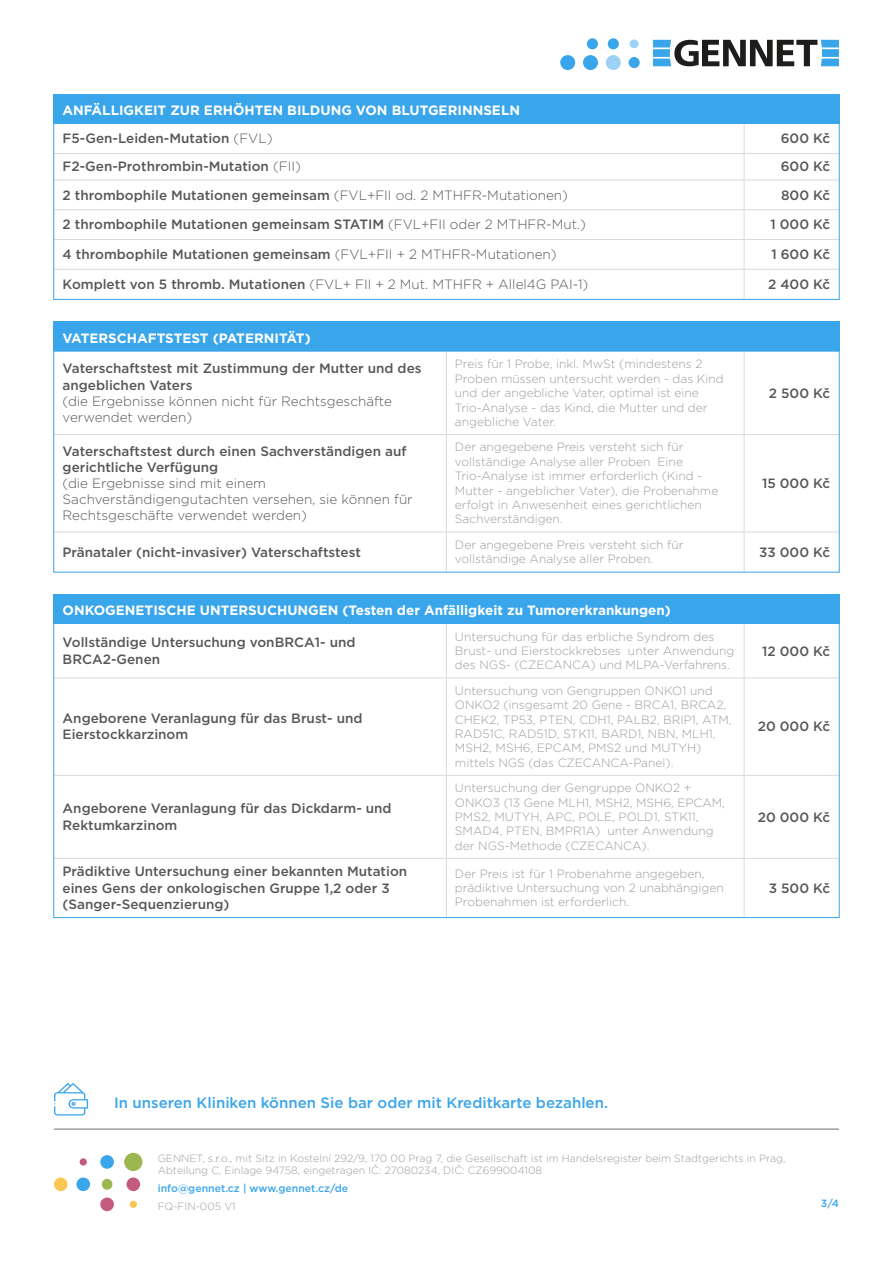
<style>
.page{position:relative;width:893px;height:1263px;background:#fff}
.page>*{position:absolute;margin:0;border:0;box-sizing:border-box;transform-origin:0 0}
.t1{font:500 15px "Gotham";color:#39a5eb}
.t2{font:500 13.5px/16.2px "Gotham";color:#575756}
.t3{font:300 13.5px/16.2px "Gotham";color:#575756}
.t4{font:700 13.5px "Gotham";color:#fff}
.t5{font:300 12px/14.4px "Gotham";color:#9d9d9d}
.t6{font:300 10.5px/12.6px "Gotham";color:#9d9d9d}
.t7{font:500 10.5px "Gotham";color:#39a5eb}
.s1{font-weight:300}
.s2{font-weight:500}
</style>
<div class="page">
<div style="left:53px;top:94px;width:787px;height:29px;background:#39a5eb"></div>
<hr style="left:54px;top:153px;width:690px;height:1px;background:#dadada">
<hr style="left:744px;top:153px;width:95px;height:1px;background:#dadada">
<svg style="left:744px;top:125px;width:1px;height:55px"></svg>
<hr style="left:54px;top:180px;width:690px;height:1px;background:#dadada">
<hr style="left:744px;top:180px;width:95px;height:1px;background:#dadada">
<hr style="left:744px;top:180px;width:1px;height:30px;background:#dadada">
<hr style="left:54px;top:209px;width:690px;height:1px;background:#dadada">
<hr style="left:744px;top:209px;width:95px;height:1px;background:#dadada">
<hr style="left:54px;top:239px;width:690px;height:1px;background:#dadada">
<hr style="left:744px;top:239px;width:95px;height:1px;background:#dadada">
<svg style="left:744px;top:210px;width:1px;height:59px"></svg>
<hr style="left:54px;top:269px;width:690px;height:1px;background:#dadada">
<hr style="left:744px;top:269px;width:95px;height:1px;background:#dadada">
<hr style="left:744px;top:269px;width:1px;height:30px;background:#dadada">
<div style="left:53px;top:123px;width:787px;height:177px;border:1px solid #39a5eb"></div>
<div style="left:53px;top:322px;width:787px;height:29px;background:#39a5eb"></div>
<hr style="left:446px;top:351px;width:1px;height:83px;background:#dadada">
<hr style="left:744px;top:351px;width:1px;height:83px;background:#dadada">
<hr style="left:54px;top:434px;width:392px;height:1px;background:#dadada">
<hr style="left:446px;top:434px;width:298px;height:1px;background:#dadada">
<hr style="left:446px;top:435px;width:1px;height:97px;background:#dadada">
<hr style="left:744px;top:434px;width:95px;height:1px;background:#dadada">
<hr style="left:744px;top:435px;width:1px;height:97px;background:#dadada">
<hr style="left:54px;top:532px;width:392px;height:1px;background:#dadada">
<hr style="left:446px;top:532px;width:298px;height:1px;background:#dadada">
<hr style="left:446px;top:532px;width:1px;height:40px;background:#dadada">
<hr style="left:744px;top:532px;width:95px;height:1px;background:#dadada">
<hr style="left:744px;top:532px;width:1px;height:40px;background:#dadada">
<div style="left:53px;top:594px;width:787px;height:29px;background:#39a5eb"></div>
<hr style="left:446px;top:624px;width:1px;height:54px;background:#dadada">
<hr style="left:744px;top:624px;width:1px;height:54px;background:#dadada">
<hr style="left:54px;top:678px;width:392px;height:1px;background:#dadada">
<hr style="left:446px;top:678px;width:298px;height:1px;background:#dadada">
<hr style="left:446px;top:678px;width:1px;height:97px;background:#dadada">
<hr style="left:744px;top:678px;width:95px;height:1px;background:#dadada">
<hr style="left:744px;top:678px;width:1px;height:97px;background:#dadada">
<hr style="left:54px;top:775px;width:392px;height:1px;background:#dadada">
<hr style="left:446px;top:775px;width:298px;height:1px;background:#dadada">
<hr style="left:446px;top:775px;width:1px;height:83px;background:#dadada">
<hr style="left:744px;top:775px;width:95px;height:1px;background:#dadada">
<hr style="left:744px;top:775px;width:1px;height:83px;background:#dadada">
<hr style="left:54px;top:858px;width:392px;height:1px;background:#dadada">
<hr style="left:446px;top:858px;width:298px;height:1px;background:#dadada">
<hr style="left:446px;top:858px;width:1px;height:59px;background:#dadada">
<hr style="left:744px;top:858px;width:95px;height:1px;background:#dadada">
<hr style="left:744px;top:858px;width:1px;height:59px;background:#dadada">
<hr style="left:54px;top:1128px;width:785px;height:2px;background:#9d9d9d">
<svg style="left:653px;top:40px;width:186px;height:26px"></svg>
<div style="left:560px;top:55px;width:15px;height:15px;background:#39a5eb;border-radius:50%"></div>
<div style="left:583px;top:55px;width:15px;height:15px;background:#39a5eb;border-radius:50%"></div>
<div style="left:606px;top:55px;width:15px;height:15px;background:#9cd2f5;border-radius:50%"></div>
<div style="left:629px;top:57px;width:11px;height:11px;background:#39a5eb;border-radius:50%"></div>
<div style="left:587px;top:38px;width:11px;height:11px;background:#39a5eb;border-radius:50%"></div>
<div style="left:608px;top:38px;width:11px;height:11px;background:#39a5eb;border-radius:50%"></div>
<div style="left:630px;top:39px;width:9px;height:9px;background:#9cd2f5;border-radius:50%"></div>
<svg style="left:54px;top:1083px;width:34px;height:32px"></svg>
<div style="left:124px;top:1153px;width:18px;height:18px;background:#9cb750;border-radius:50%"></div>
<div style="left:126px;top:1177px;width:14px;height:14px;background:#c55b7c;border-radius:50%"></div>
<div style="left:76px;top:1177px;width:14px;height:14px;background:#39a5eb;border-radius:50%"></div>
<div style="left:54px;top:1177px;width:14px;height:14px;background:#fac752;border-radius:50%"></div>
<div style="left:100px;top:1197px;width:14px;height:14px;background:#c55b7c;border-radius:50%"></div>
<div style="left:100px;top:1155px;width:14px;height:14px;background:#39a5eb;border-radius:50%"></div>
<div style="left:130px;top:1201px;width:7px;height:7px;background:#fac752;border-radius:50%"></div>
<div style="left:80px;top:1158px;width:7px;height:7px;background:#c55b7c;border-radius:50%"></div>
<div style="left:102px;top:1179px;width:10px;height:11px;background:#9cb750;border-radius:50%"></div>
<p class="t4" style="left:63px;top:101px;width:459px">ANFÄLLIGKEIT ZUR ERHÖHTEN BILDUNG VON BLUTGERINNSELN</p>
<p class="t2" style="left:63px;top:130px;width:211px">F5-Gen-Leiden-Mutation <span class="s1">(FVL)</span></p>
<p class="t2" style="left:781px;top:130px;width:51px">600 Kč</p>
<p class="t2" style="left:63px;top:158px;width:240px">F2-Gen-Prothrombin-Mutation <span class="s1">(FII)</span></p>
<p class="t2" style="left:781px;top:158px;width:51px">600 Kč</p>
<p class="t2" style="left:63px;top:187px;width:507px">2 thrombophile Mutationen gemeinsam <span class="s1">(FVL+FII od. 2 MTHFR-Mutationen)</span></p>
<p class="t2" style="left:781px;top:187px;width:51px">800 Kč</p>
<p class="t2" style="left:63px;top:216px;width:525px">2 thrombophile Mutationen gemeinsam STATIM <span class="s1">(FVL+FII oder 2 MTHFR-Mut.)</span></p>
<p class="t2" style="left:770px;top:216px;width:61px">1 000 Kč</p>
<p class="t2" style="left:63px;top:246px;width:496px">4 thrombophile Mutationen gemeinsam <span class="s1">(FVL+FII + 2 MTHFR-Mutationen)</span></p>
<p class="t2" style="left:771px;top:246px;width:60px">1 600 Kč</p>
<p class="t3" style="left:63px;top:276px;width:527px"><span class="s2">Komplett von 5 thromb. Mutationen</span> (FVL+ FII + 2 Mut. MTHFR + Allel4G PAI-1)</p>
<p class="t2" style="left:768px;top:276px;width:64px">2 400 Kč</p>
<p class="t4" style="left:63px;top:329px;width:250px">VATERSCHAFTSTEST (PATERNITÄT)</p>
<p class="t2" style="left:63px;top:360px;width:360px">Vaterschaftstest mit Zustimmung der Mutter und des angeblichen Vaters</p>
<p class="t3" style="left:63px;top:393px;width:331px">(die Ergebnisse können nicht für Rechtsgeschäfte verwendet werden)</p>
<p class="t5" style="left:455px;top:357px;width:270px">Preis für 1 Probe, inkl. MwSt (mindestens 2<br>Proben müssen untersucht werden - das Kind und der angebliche Vater, optimal ist eine Trio-Analyse - das Kind, die Mutter und der angebliche Vater.</p>
<p class="t2" style="left:769px;top:385px;width:63px">2 500 Kč</p>
<p class="t2" style="left:63px;top:442px;width:345px">Vaterschaftstest durch einen Sachverständigen auf gerichtliche Verfügung</p>
<p class="t3" style="left:63px;top:475px;width:352px">(die Ergebnisse sind mit einem<br>Sachverständigengutachten versehen, sie können für<br>Rechtsgeschäfte verwendet werden)</p>
<p class="t5" style="left:455px;top:440px;width:265px">Der angegebene Preis versteht sich für vollständige Analyse aller Proben Eine Trio-Analyse ist immer erforderlich (Kind - Mutter - angeblicher Vater), die Probenahme erfolgt in Anwesenheit eines gerichtlichen Sachverständigen.</p>
<p class="t2" style="left:762px;top:475px;width:70px">15 000 Kč</p>
<p class="t2" style="left:63px;top:543px;width:300px">Pränataler (nicht-invasiver) Vaterschaftstest</p>
<p class="t5" style="left:455px;top:537px;width:230px">Der angegebene Preis versteht sich für vollständige Analyse aller Proben.</p>
<p class="t2" style="left:759px;top:543px;width:73px">33 000 Kč</p>
<p class="t4" style="left:63px;top:601px;width:610px">ONKOGENETISCHE UNTERSUCHUNGEN (Testen der Anfälligkeit zu Tumorerkrankungen)</p>
<p class="t2" style="left:63px;top:634px;width:294px">Vollständige Untersuchung vonBRCA1- und<br>BRCA2-Genen</p>
<p class="t5" style="left:455px;top:629px;width:281px">Untersuchung für das erbliche Syndrom des<br>Brust- und Eierstockkrebses unter Anwendung des NGS- (CZECANCA) und MLPA-Verfahrens.</p>
<p class="t2" style="left:762px;top:642px;width:70px">12 000 Kč</p>
<p class="t2" style="left:63px;top:710px;width:301px">Angeborene Veranlagung für das Brust- und<br>Eierstockkarzinom</p>
<p class="t2" style="left:63px;top:800px;width:331px">Angeborene Veranlagung für das Dickdarm- und<br>Rektumkarzinom</p>
<p class="t5" style="left:455px;top:683px;width:278px">Untersuchung von Gengruppen ONKO1 und ONKO2 (insgesamt 20 Gene - BRCA1, BRCA2, CHEK2, TP53, PTEN, CDH1, PALB2, BRIP1, ATM, RAD51C, RAD51D, STK11, BARD1, NBN, MLH1, MSH2, MSH6, EPCAM, PMS2 und MUTYH) mittels NGS (das CZECANCA-Panel).</p>
<p class="t5" style="left:455px;top:780px;width:272px">Untersuchung der Gengruppe ONKO2 + ONKO3 (13 Gene MLH1, MSH2, MSH6, EPCAM, PMS2, MUTYH, APC, POLE, POLD1, STK11, SMAD4, PTEN, BMPR1A) unter Anwendung der NGS-Methode (CZECANCA).</p>
<p class="t2" style="left:63px;top:863px;width:346px">Prädiktive Untersuchung einer bekannten Mutation eines Gens der onkologischen Gruppe 1,2 oder 3 (Sanger-Sequenzierung)</p>
<p class="t5" style="left:455px;top:866px;width:270px">Der Preis ist für 1 Probenahme angegeben, prädiktive Untersuchung von 2 unabhängigen<br>Probenahmen ist erforderlich.</p>
<p class="t2" style="left:758px;top:718px;width:74px">20 000 Kč</p>
<p class="t2" style="left:758px;top:808px;width:74px">20 000 Kč</p>
<p class="t2" style="left:769px;top:879px;width:63px">3 500 Kč</p>
<p class="t1" style="left:114px;top:1092px;width:495px">In unseren Kliniken können Sie bar oder mit Kreditkarte bezahlen.</p>
<p class="t6" style="left:158px;top:1151px;width:629px">GENNET, s.r.o., mit Sitz in Kostelní 292/9, 170 00 Prag 7, die Gesellschaft ist im Handelsregister beim Stadtgerichts in Prag,<br>Abteilung C, Einlage 94758, eingetragen IČ: 27080234, DIČ: CZ699004108</p>
<p class="t7" style="left:158px;top:1182px;width:192px">info@gennet.cz | www.gennet.cz/de</p>
<p class="t6" style="left:158px;top:1200px;width:80px">FQ-FIN-005 V1</p>
<p class="t7" style="left:821px;top:1196px;width:20px">3/4</p>
</div>
